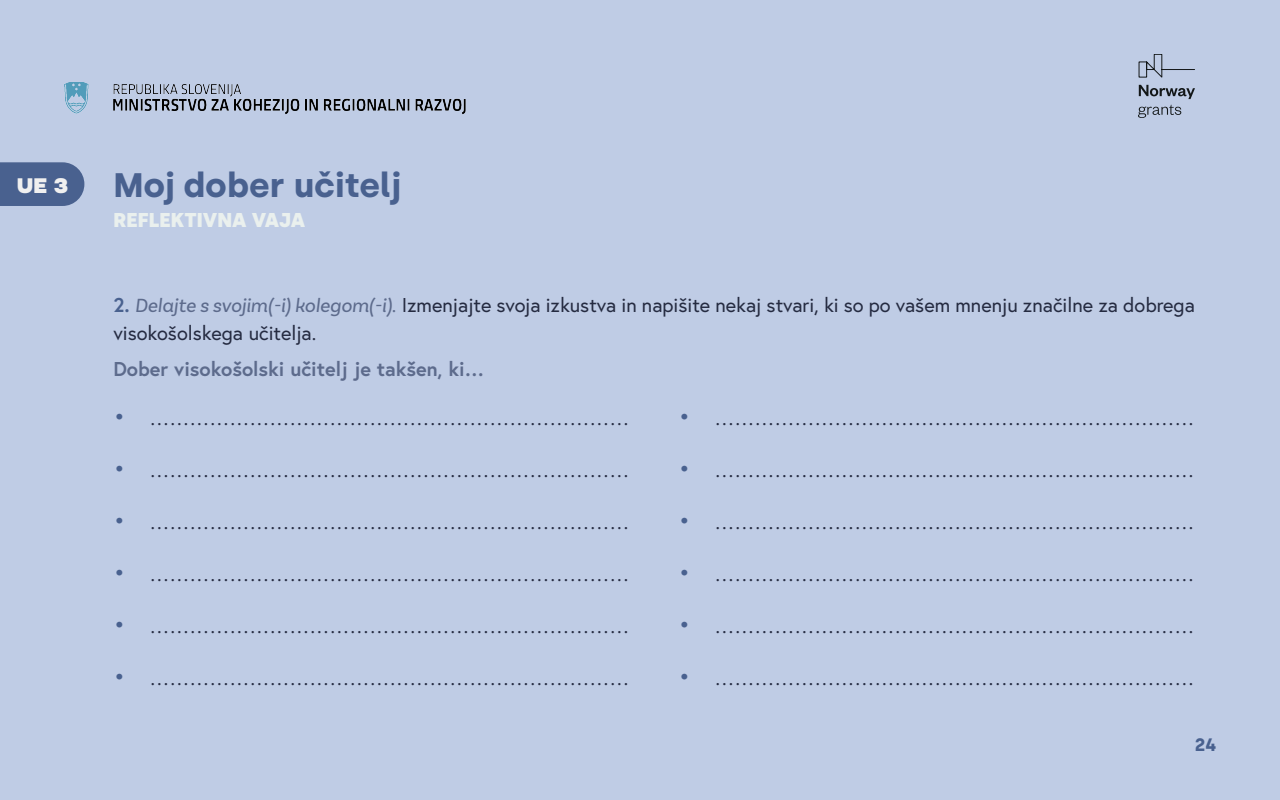
<style>
.page{position:relative;width:1280px;height:800px;background:#bfcce5}
.page>*{position:absolute;margin:0;border:0;box-sizing:border-box;transform-origin:0 0}
.t1{font:700 34px "Silka";color:#49618f}
.t2{font:21px "CHANEY";color:#f0f0f0}
.t3{font:20px/28px "Europa";color:#252b41}
.t4{font:700 20px "Europa";color:#5d6b8c}
.t5{font:900 20px "Silka";color:#eaf0ee}
.t6{font:700 18px "Silka";color:#49618f}
.s1{font-weight:700;color:#49618f}
.s2{font-family:"Basic Sans";font-style:italic;color:#5d6b8c}
.s3{color:#5d6b8c}
.s4{font-size:24px;color:#49618f}
</style>
<div class="page">
<svg style="left:0;top:162px;width:84px;height:44px;background:#4f6794"></svg>
<svg style="left:1138px;top:54px;width:57px;height:24px"></svg>
<svg style="left:1139px;top:85px;width:56px;height:14px"></svg>
<svg style="left:1138px;top:105px;width:43px;height:13px"></svg>
<img style="left:64px;top:82px;width:402px;height:33px">
<p class="t2" style="left:17px;top:172px;width:53px">UE 3</p>
<h1 class="t1" style="left:113px;top:165px;width:289px">Moj dober učitelj</h1>
<p class="t5" style="left:113px;top:208px;width:193px">REFLEKTIVNA VAJA</p>
<p class="t3" style="left:113px;top:290px;width:1083px"><span class="s1">2.</span> <span class="s2">Delajte s svojim(-i) kolegom(-i)</span><span class="s3">.</span> Izmenjajte svoja izkustva in napišite nekaj stvari, ki so po vašem mnenju značilne za dobrega visokošolskega učitelja.</p>
<p class="t4" style="left:113px;top:355px;width:373px">Dober visokošolski učitelj je takšen, ki…</p>
<p class="t3" style="left:113px;top:403px;width:518px"><span class="s4">•</span> ………………………………………………………………</p>
<p class="t3" style="left:679px;top:404px;width:518px"><span class="s4">•</span> ………………………………………………………………</p>
<p class="t3" style="left:113px;top:455px;width:518px"><span class="s4">•</span> ………………………………………………………………</p>
<p class="t3" style="left:679px;top:456px;width:517px"><span class="s4">•</span> ………………………………………………………………</p>
<p class="t3" style="left:113px;top:507px;width:518px"><span class="s4">•</span> ………………………………………………………………</p>
<p class="t3" style="left:679px;top:508px;width:517px"><span class="s4">•</span> ………………………………………………………………</p>
<p class="t3" style="left:113px;top:559px;width:518px"><span class="s4">•</span> ………………………………………………………………</p>
<p class="t3" style="left:679px;top:560px;width:517px"><span class="s4">•</span> ………………………………………………………………</p>
<p class="t3" style="left:113px;top:611px;width:518px"><span class="s4">•</span> ………………………………………………………………</p>
<p class="t3" style="left:679px;top:612px;width:517px"><span class="s4">•</span> ………………………………………………………………</p>
<p class="t3" style="left:113px;top:663px;width:518px"><span class="s4">•</span> ………………………………………………………………</p>
<p class="t3" style="left:679px;top:664px;width:517px"><span class="s4">•</span> ………………………………………………………………</p>
<p class="t6" style="left:1195px;top:734px;width:23px">24</p>
</div>
